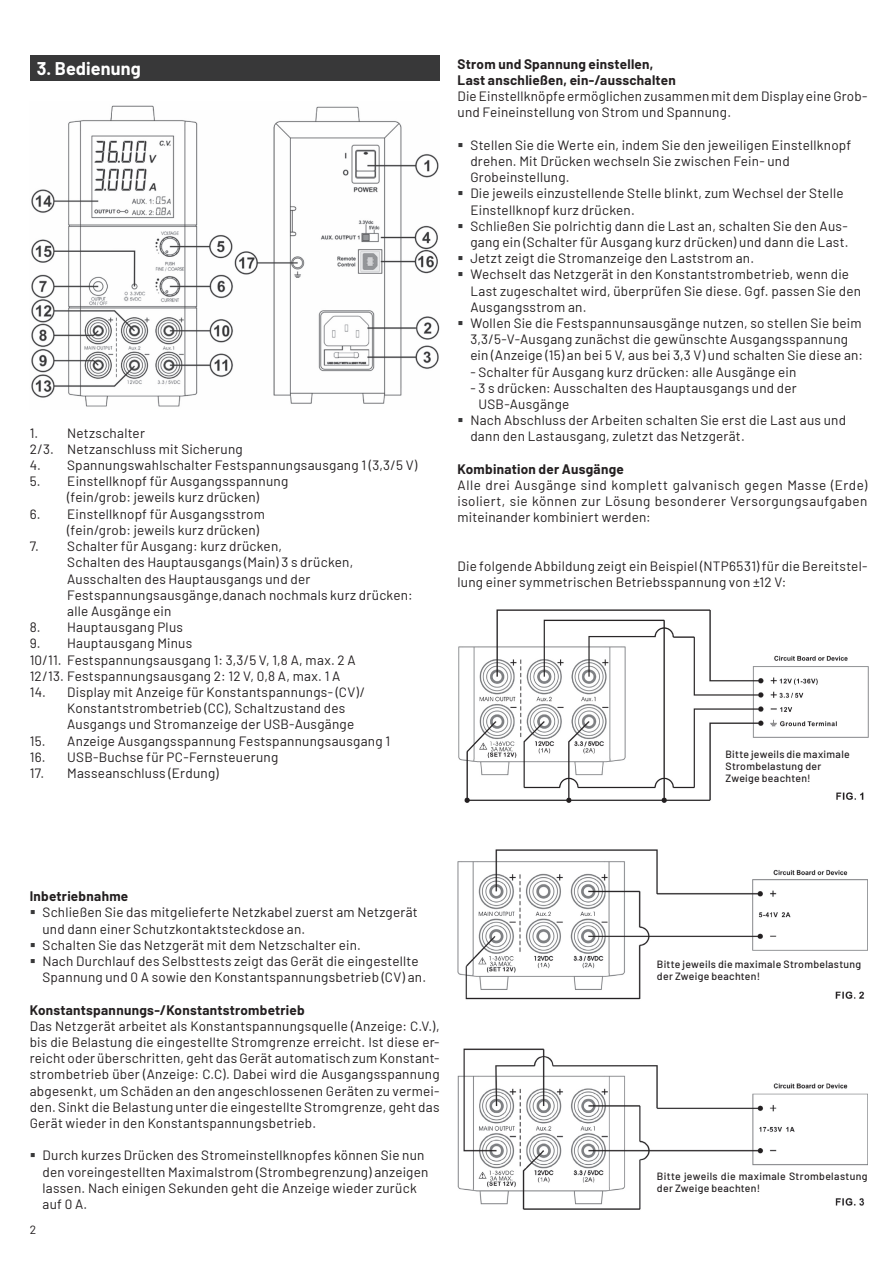
<style>
.page{position:relative;width:893px;height:1263px;background:#fff}
.page>*{position:absolute;margin:0;border:0;box-sizing:border-box;transform-origin:0 0}
.t1{font:700 18px "Barlow";letter-spacing:.005em;color:#fff}
.t2{font:13.5px/16.2px "Barlow";letter-spacing:.015em;color:#231f20}
.t3{font:700 13.5px/16.2px "Barlow";letter-spacing:.02em;color:#231f20}
.t4{font:12px "Barlow";color:#231f20}
.t5{font:500 10.5px/12px "Barlow";letter-spacing:.03em;color:#231f20}
</style>
<div class="page">
<img style="left:458px;top:1048px;width:409px;height:162px">
<img style="left:458px;top:609px;width:410px;height:194px">
<div style="left:30px;top:55px;width:410px;height:26px;background:#383839"></div>
<img style="left:31px;top:105px;width:409px;height:302px">
<img style="left:458px;top:849px;width:409px;height:151px">
<h1 class="t1" style="left:37px;top:55px;width:105px">3. Bedienung</h1>
<p class="t2" style="left:30px;top:424px;width:214px">1. Netzschalter<br>2/3. Netzanschluss mit Sicherung</p>
<p class="t2" style="left:30px;top:456px;width:389px">4. Spannungswahlschalter Festspannungsausgang 1 (3,3/5 V)</p>
<p class="t2" style="left:67px;top:472px;width:222px;text-indent:-37px">5. Einstellknopf für Ausgangsspannung (fein/grob: jeweils kurz drücken)</p>
<p class="t2" style="left:67px;top:505px;width:199px;text-indent:-38px">6. Einstellknopf für Ausgangsstrom (fein/grob: jeweils kurz drücken)</p>
<p class="t2" style="left:67px;top:537px;width:347px;text-indent:-38px">7. Schalter für Ausgang: kurz drücken,<br>Schalten des Hauptausgangs (Main) 3 s drücken, Ausschalten des Hauptausgangs und der Festspannungsausgänge,danach nochmals kurz drücken: alle Ausgänge ein</p>
<p class="t2" style="left:30px;top:618px;width:155px">8. Hauptausgang Plus</p>
<p class="t2" style="left:30px;top:634px;width:327px">9. Hauptausgang Minus<br>10/11. Festspannungsausgang 1: 3,3/5 V, 1,8 A, max. 2 A<br>12/13. Festspannungsausgang 2: 12 V, 0,8 A, max. 1 A</p>
<p class="t2" style="left:67px;top:683px;width:299px;text-indent:-38px">14. Display mit Anzeige für Konstantspannungs- (CV)/<br>Konstantstrombetrieb (CC), Schaltzustand des<br>Ausgangs und Stromanzeige der USB-Ausgänge</p>
<p class="t2" style="left:30px;top:731px;width:362px">15. Anzeige Ausgangsspannung Festspannungsausgang 1</p>
<p class="t2" style="left:30px;top:748px;width:250px">16. USB-Buchse für PC-Fernsteuerung</p>
<p class="t2" style="left:30px;top:764px;width:190px">17. Masseanschluss (Erdung)</p>
<p class="t3" style="left:458px;top:55px;width:220px">Strom und Spannung einstellen,<br>Last anschließen, ein-/ausschalten</p>
<p class="t2" style="left:458px;top:87px;width:411px">Die Einstellknöpfe ermöglichen zusammen mit dem Display eine Grob&shy;und Feineinstellung von Strom und Spannung.</p>
<p class="t2" style="left:470px;top:136px;width:394px">Stellen Sie die Werte ein, indem Sie den jeweiligen Einstellknopf drehen. Mit Drücken wechseln Sie zwischen Fein- und Grobeinstellung.<br>Die jeweils einzustellende Stelle blinkt, zum Wechsel der Stelle Einstellknopf kurz drücken.<br>Schließen Sie polrichtig dann die Last an, schalten Sie den Aus&shy;gang ein (Schalter für Ausgang kurz drücken) und dann die Last.<br>Jetzt zeigt die Stromanzeige den Laststrom an.<br>Wechselt das Netzgerät in den Konstantstrombetrieb, wenn die Last zugeschaltet wird, überprüfen Sie diese. Ggf. passen Sie den Ausgangsstrom an.<br>Wollen Sie die Festspannunsausgänge nutzen, so stellen Sie beim 3,3/5-V-Ausgang zunächst die gewünschte Ausgangsspannung ein (Anzeige (15) an bei 5 V, aus bei 3,3 V) und schalten Sie diese an:</p>
<p class="t2" style="left:470px;top:363px;width:327px">- Schalter für Ausgang kurz drücken: alle Ausgänge ein</p>
<p class="t2" style="left:470px;top:379px;width:328px">- 3 s drücken: Ausschalten des Hauptausgangs und der</p>
<p class="t2" style="left:478px;top:395px;width:92px">USB-Ausgänge</p>
<p class="t2" style="left:470px;top:411px;width:377px">Nach Abschluss der Arbeiten schalten Sie erst die Last aus und</p>
<p class="t2" style="left:470px;top:427px;width:276px">dann den Lastausgang, zuletzt das Netzgerät.</p>
<p class="t3" style="left:458px;top:460px;width:168px">Kombination der Ausgänge</p>
<p class="t2" style="left:458px;top:476px;width:411px;text-align:justify">Alle drei Ausgänge sind komplett galvanisch gegen Masse (Erde) isoliert, sie können zur Lösung besonderer Versorgungsaufgaben miteinander kombiniert werden:</p>
<p class="t2" style="left:458px;top:557px;width:411px">Die folgende Abbildung zeigt ein Beispiel (NTP6531) für die Bereitstel&shy;lung einer symmetrischen Betriebsspannung von ±12 V:</p>
<p class="t5" style="left:725px;top:747px;width:126px">Bitte jeweils die maximale<br>Strombelastung der<br>Zweige beachten!</p>
<p class="t3" style="left:30px;top:887px;width:100px">Inbetriebnahme</p>
<p class="t2" style="left:42px;top:903px;width:385px">Schließen Sie das mitgelieferte Netzkabel zuerst am Netzgerät und dann einer Schutzkontaktsteckdose an.<br>Schalten Sie das Netzgerät mit dem Netzschalter ein.<br>Nach Durchlauf des Selbsttests zeigt das Gerät die eingestellte Spannung und 0 A sowie den Konstantspannungsbetrieb (CV) an.</p>
<p class="t3" style="left:30px;top:1000px;width:277px">Konstantspannungs-/Konstantstrombetrieb</p>
<p class="t2" style="left:30px;top:1017px;width:411px;text-align:justify">Das Netzgerät arbeitet als Konstantspannungsquelle (Anzeige: C.V.), bis die Belastung die eingestellte Stromgrenze erreicht. Ist diese er&shy;reicht oder überschritten, geht das Gerät automatisch zum Konstant&shy;strombetrieb über (Anzeige: C.C). Dabei wird die Ausgangsspannung abgesenkt, um Schäden an den angeschlossenen Geräten zu vermei&shy;den. Sinkt die Belastung unter die eingestellte Stromgrenze, geht das Gerät wieder in den Konstantspannungsbetrieb.</p>
<p class="t2" style="left:42px;top:1146px;width:387px">Durch kurzes Drücken des Stromeinstellknopfes können Sie nun den voreingestellten Maximalstrom (Strombegrenzung) anzeigen lassen. Nach einigen Sekunden geht die Anzeige wieder zurück auf 0 A.</p>
<p class="t4" style="left:30px;top:1221px;width:8px">2</p>
<p class="t5" style="left:657px;top:957px;width:206px">Bitte jeweils die maximale Strombelastung der Zweige beachten!</p>
<p class="t5" style="left:657px;top:1169px;width:212px">Bitte jeweils die maximale Strombelastung der Zweige beachten!</p>
</div>
